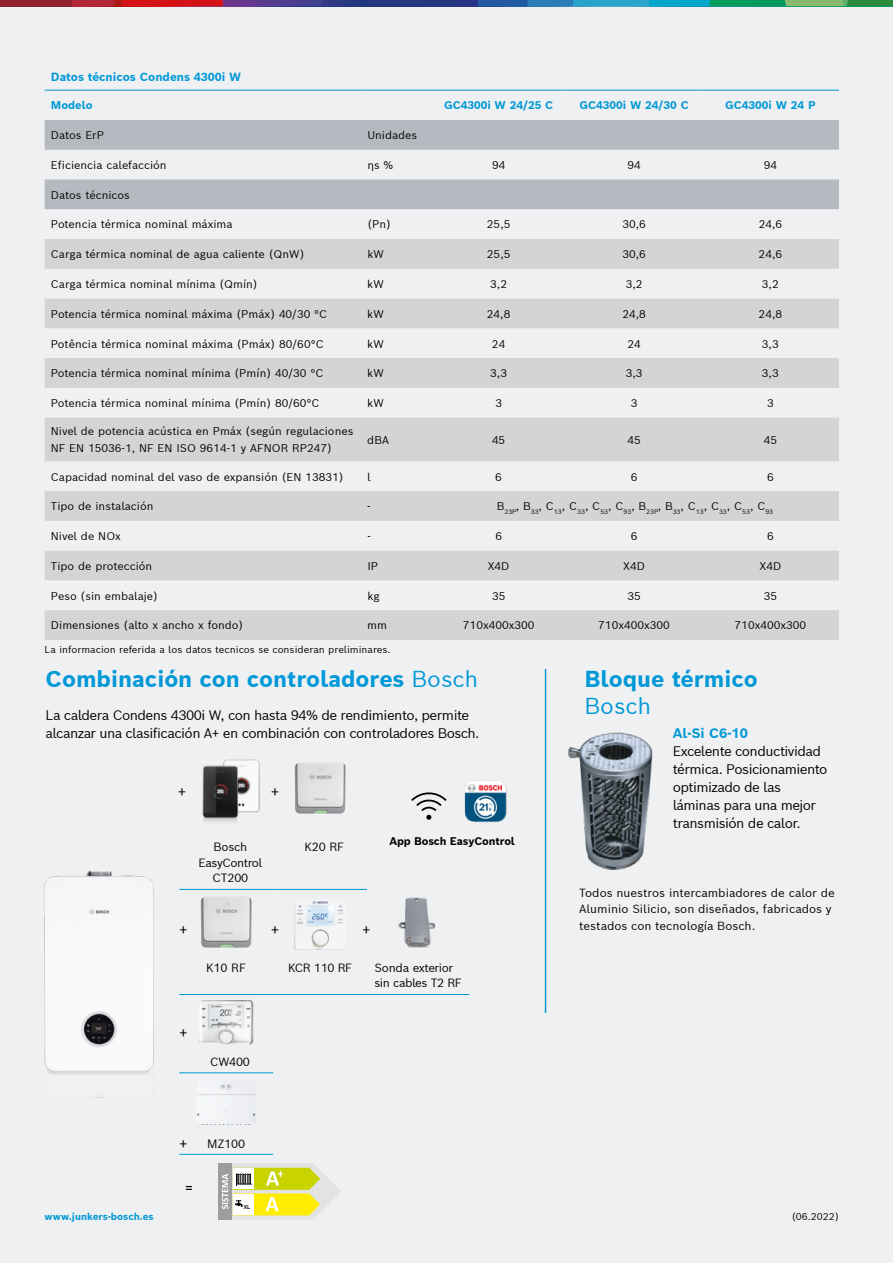
<style>
.page{position:relative;width:893px;height:1263px;background:#eff0f1}
.page>*{position:absolute;margin:0;border:0;box-sizing:border-box;transform-origin:0 0}
.t1{font:700 22.5px "Bosch Sans";color:#0098d7}
.t2{font:22.5px "Bosch Sans";color:#0098d7}
.t3{font:15px "Bosch Sans";color:#000}
.t4{font:13.5px/18px "Bosch Sans";letter-spacing:-.04em;color:#000}
.t5{font:700 13.5px "Bosch Sans";color:#0098d7}
.t6{font:11.7px/15.6px "Bosch Sans";letter-spacing:-.035em;color:#000;text-align:center}
.t7{font:11.55px/16.4px "Bosch Sans";color:#000}
.t8{font:700 11.55px "Bosch Sans";color:#0098d7}
.t9{font:10.95px/17.2px "Bosch Sans";color:#000}
.t10{font:700 10.95px "Bosch Sans";color:#0098d7}
.t11{font:700 10.8px "Bosch Sans";letter-spacing:-.01em;color:#000}
.t12{font:9.75px "Bosch Sans";color:#000}
.t13{font:700 9.75px "Bosch Sans";color:#0098d7}
.t14{font:6.45px "Bosch Sans";color:#000}
.t15{font:500 5.85px "DIN Next LT Pro";color:#000}
.s1{font-weight:400}
</style>
<div class="page">
<div style="left:1px;top:0;width:70px;height:6px;background:#942330"></div>
<svg style="left:71px;top:0;width:822px;height:6px;background:#4b6279"></svg>
<svg style="left:45px;top:120px;width:794px;height:89px;fill:#b6bac0"></svg>
<div style="left:45px;top:239px;width:794px;height:30px;background:#d3d4d6"></div>
<svg style="left:45px;top:298px;width:794px;height:342px;fill:#d3d4d6"></svg>
<hr style="left:45px;top:90px;width:316px;height:1px;background:#0098d7">
<hr style="left:361px;top:90px;width:70px;height:1px;background:#0098d7">
<hr style="left:431px;top:90px;width:135px;height:1px;background:#0098d7">
<hr style="left:566px;top:90px;width:136px;height:1px;background:#0098d7">
<hr style="left:702px;top:90px;width:137px;height:1px;background:#0098d7">
<hr style="left:179px;top:889px;width:94px;height:1px;background:#0098d7">
<hr style="left:273px;top:889px;width:94px;height:1px;background:#0098d7">
<hr style="left:367px;top:994px;width:102px;height:1px;background:#0098d7">
<hr style="left:179px;top:1072px;width:94px;height:1px;background:#0098d7">
<hr style="left:179px;top:994px;width:94px;height:1px;background:#0098d7">
<hr style="left:273px;top:994px;width:94px;height:1px;background:#0098d7">
<hr style="left:179px;top:1154px;width:94px;height:1px;background:#0098d7">
<img style="left:253px;top:759px;width:7px;height:54px">
<img style="left:202px;top:759px;width:51px;height:63px">
<img style="left:295px;top:763px;width:51px;height:51px">
<img style="left:201px;top:897px;width:51px;height:51px">
<img style="left:295px;top:901px;width:49px;height:49px">
<img style="left:398px;top:897px;width:38px;height:50px">
<img style="left:199px;top:1000px;width:54px;height:45px">
<img style="left:197px;top:1084px;width:59px;height:33px">
<img style="left:44px;top:871px;width:110px;height:225px">
<div style="left:218px;top:1163px;width:14px;height:57px;background:#9d9d9c"></div>
<svg style="left:222px;top:1163px;width:119px;height:57px"></svg>
<img style="left:464px;top:780px;width:43px;height:42px">
<svg style="left:411px;top:792px;width:36px;height:28px"></svg>
<img style="left:568px;top:732px;width:85px;height:138px">
<hr style="left:545px;top:669px;width:1px;height:344px;background:#0098d7">
<p class="t8" style="left:51px;top:69px;width:192px">Datos técnicos Condens 4300i W</p>
<p class="t10" style="left:51px;top:98px;width:43px">Modelo</p>
<p class="t10" style="left:444px;top:98px;width:111px">GC4300i W 24/25 C</p>
<p class="t10" style="left:579px;top:98px;width:111px">GC4300i W 24/30 C</p>
<p class="t10" style="left:725px;top:98px;width:92px">GC4300i W 24 P</p>
<p class="t9" style="left:51px;top:126px;width:55px">Datos ErP</p>
<p class="t9" style="left:367px;top:126px;width:51px">Unidades</p>
<p class="t9" style="left:51px;top:156px;width:117px">Eficiencia calefacción</p>
<p class="t9" style="left:367px;top:156px;width:28px">ηs %</p>
<p class="t9" style="left:492px;top:156px;width:15px">94</p>
<p class="t9" style="left:627px;top:156px;width:15px">94</p>
<p class="t9" style="left:764px;top:156px;width:15px">94</p>
<p class="t9" style="left:51px;top:186px;width:80px">Datos técnicos</p>
<p class="t9" style="left:51px;top:215px;width:183px">Potencia térmica nominal máxima</p>
<p class="t9" style="left:367px;top:215px;width:25px">(Pn)</p>
<p class="t9" style="left:487px;top:215px;width:25px">25,5</p>
<p class="t9" style="left:622px;top:215px;width:25px">30,6</p>
<p class="t9" style="left:759px;top:215px;width:25px">24,6</p>
<p class="t9" style="left:51px;top:245px;width:255px">Carga térmica nominal de agua caliente (QnW)</p>
<p class="t9" style="left:367px;top:245px;width:18px">kW</p>
<p class="t9" style="left:487px;top:245px;width:25px">25,5</p>
<p class="t9" style="left:622px;top:245px;width:25px">30,6</p>
<p class="t9" style="left:759px;top:245px;width:25px">24,6</p>
<p class="t9" style="left:51px;top:275px;width:208px">Carga térmica nominal mínima (Qmín)</p>
<p class="t9" style="left:367px;top:275px;width:18px">kW</p>
<p class="t9" style="left:490px;top:275px;width:18px">3,2</p>
<p class="t9" style="left:626px;top:275px;width:18px">3,2</p>
<p class="t9" style="left:762px;top:275px;width:18px">3,2</p>
<p class="t9" style="left:51px;top:305px;width:278px">Potencia térmica nominal máxima (Pmáx) 40/30 °C</p>
<p class="t9" style="left:367px;top:305px;width:18px">kW</p>
<p class="t9" style="left:487px;top:305px;width:25px">24,8</p>
<p class="t9" style="left:622px;top:305px;width:25px">24,8</p>
<p class="t9" style="left:759px;top:305px;width:25px">24,8</p>
<p class="t9" style="left:51px;top:335px;width:274px">Potência térmica nominal máxima (Pmáx) 80/60°C</p>
<p class="t9" style="left:367px;top:335px;width:18px">kW</p>
<p class="t9" style="left:492px;top:335px;width:15px">24</p>
<p class="t9" style="left:627px;top:335px;width:15px">24</p>
<p class="t9" style="left:762px;top:335px;width:18px">3,3</p>
<p class="t9" style="left:51px;top:364px;width:274px">Potencia térmica nominal mínima (Pmín) 40/30 °C</p>
<p class="t9" style="left:367px;top:364px;width:18px">kW</p>
<p class="t9" style="left:490px;top:364px;width:18px">3,3</p>
<p class="t9" style="left:626px;top:364px;width:18px">3,3</p>
<p class="t9" style="left:762px;top:364px;width:18px">3,3</p>
<p class="t9" style="left:51px;top:394px;width:270px">Potencia térmica nominal mínima (Pmín) 80/60°C</p>
<p class="t9" style="left:367px;top:394px;width:18px">kW</p>
<p class="t9" style="left:495px;top:394px;width:8px">3</p>
<p class="t9" style="left:631px;top:394px;width:8px">3</p>
<p class="t9" style="left:767px;top:394px;width:8px">3</p>
<p class="t9" style="left:51px;top:422px;width:304px">Nivel de potencia acústica en Pmáx (según regulaciones<br>NF EN 15036-1, NF EN ISO 9614-1 y AFNOR RP247)</p>
<p class="t9" style="left:367px;top:431px;width:23px">dBA</p>
<p class="t9" style="left:492px;top:431px;width:15px">45</p>
<p class="t9" style="left:627px;top:431px;width:15px">45</p>
<p class="t9" style="left:764px;top:431px;width:15px">45</p>
<p class="t9" style="left:51px;top:468px;width:294px">Capacidad nominal del vaso de expansión (EN 13831)</p>
<p class="t9" style="left:367px;top:468px;width:5px">l</p>
<p class="t9" style="left:495px;top:468px;width:8px">6</p>
<p class="t9" style="left:631px;top:468px;width:8px">6</p>
<p class="t9" style="left:767px;top:468px;width:8px">6</p>
<p class="t9" style="left:51px;top:497px;width:104px">Tipo de instalación</p>
<p class="t9" style="left:367px;top:497px;width:5px">-</p>
<p class="t14" style="left:497px;top:507px;width:278px"><sup>B</sup>23P<sup>,</sup> <sup>B</sup>33<sup>,</sup> <sup>C</sup>13<sup>,</sup> <sup>C</sup>33<sup>,</sup> <sup>C</sup>53<sup>,</sup> <sup>C</sup>93<sup>,</sup> <sup>B</sup>23P<sup>,</sup> <sup>B</sup>33<sup>,</sup> <sup>C</sup>13<sup>,</sup> <sup>C</sup>33<sup>,</sup> <sup>C</sup>53<sup>,</sup> <sup>C</sup>93</p>
<p class="t9" style="left:51px;top:527px;width:72px">Nivel de NOx</p>
<p class="t9" style="left:367px;top:527px;width:5px">-</p>
<p class="t9" style="left:495px;top:527px;width:8px">6</p>
<p class="t9" style="left:631px;top:527px;width:8px">6</p>
<p class="t9" style="left:767px;top:527px;width:8px">6</p>
<p class="t9" style="left:51px;top:557px;width:103px">Tipo de protección</p>
<p class="t9" style="left:367px;top:557px;width:12px">IP</p>
<p class="t9" style="left:488px;top:557px;width:23px">X4D</p>
<p class="t9" style="left:623px;top:557px;width:23px">X4D</p>
<p class="t9" style="left:759px;top:557px;width:23px">X4D</p>
<p class="t9" style="left:51px;top:587px;width:109px">Peso (sin embalaje)</p>
<p class="t9" style="left:367px;top:587px;width:14px">kg</p>
<p class="t9" style="left:492px;top:587px;width:15px">35</p>
<p class="t9" style="left:627px;top:587px;width:15px">35</p>
<p class="t9" style="left:764px;top:587px;width:15px">35</p>
<p class="t9" style="left:51px;top:616px;width:194px">Dimensiones (alto x ancho x fondo)</p>
<p class="t9" style="left:367px;top:616px;width:21px">mm</p>
<p class="t9" style="left:463px;top:616px;width:73px">710x400x300</p>
<p class="t9" style="left:598px;top:616px;width:73px">710x400x300</p>
<p class="t9" style="left:734px;top:616px;width:73px">710x400x300</p>
<p class="t12" style="left:45px;top:643px;width:348px">La informacion referida a los datos tecnicos se consideran preliminares.</p>
<h1 class="t1" style="left:46px;top:664px;width:434px">Combinación con controladores <span class="s1">Bosch</span></h1>
<p class="t4" style="left:46px;top:705px;width:435px">La caldera Condens 4300i W, con hasta 94% de rendimiento, permite alcanzar una clasificación A+ en combinación con controladores Bosch.</p>
<h2 class="t3" style="left:178px;top:782px;width:10px">+</h2>
<h2 class="t3" style="left:271px;top:782px;width:10px">+</h2>
<p class="t6" style="left:199px;top:838px;width:65px">Bosch<br>EasyControl<br>CT200</p>
<p class="t6" style="left:305px;top:838px;width:41px">K20 RF</p>
<h2 class="t3" style="left:179px;top:919px;width:10px">+</h2>
<h2 class="t3" style="left:271px;top:919px;width:10px">+</h2>
<h2 class="t3" style="left:362px;top:919px;width:10px">+</h2>
<p class="t11" style="left:389px;top:834px;width:127px">App Bosch EasyControl</p>
<h2 class="t3" style="left:179px;top:1022px;width:10px">+</h2>
<p class="t6" style="left:206px;top:959px;width:41px">K10 RF</p>
<p class="t6" style="left:288px;top:959px;width:66px">KCR 110 RF</p>
<p class="t6" style="left:374px;top:959px;width:89px;text-align:left">Sonda exterior sin cables T2 RF</p>
<p class="t6" style="left:210px;top:1053px;width:41px">CW400</p>
<h2 class="t3" style="left:179px;top:1133px;width:10px">+</h2>
<h2 class="t3" style="left:185px;top:1177px;width:10px">=</h2>
<p class="t6" style="left:207px;top:1135px;width:39px">MZ100</p>
<p class="t15" style="left:244px;top:1203px;width:8px">XL</p>
<h1 class="t1" style="left:585px;top:664px;width:175px">Bloque térmico</h1>
<h1 class="t2" style="left:585px;top:691px;width:68px">Bosch</h1>
<p class="t5" style="left:673px;top:724px;width:77px">Al-Si C6-10</p>
<p class="t4" style="left:673px;top:741px;width:156px">Excelente conductividad térmica. Posicionamiento optimizado de las láminas para una mejor transmisión de calor.</p>
<p class="t7" style="left:579px;top:884px;width:257px">Todos nuestros intercambiadores de calor de<br>Aluminio Silicio, son diseñados, fabricados y testados con tecnología Bosch.</p>
<p class="t13" style="left:45px;top:1210px;width:111px">www.junkers-bosch.es</p>
<p class="t12" style="left:792px;top:1210px;width:49px">(06.2022)</p>
</div>
